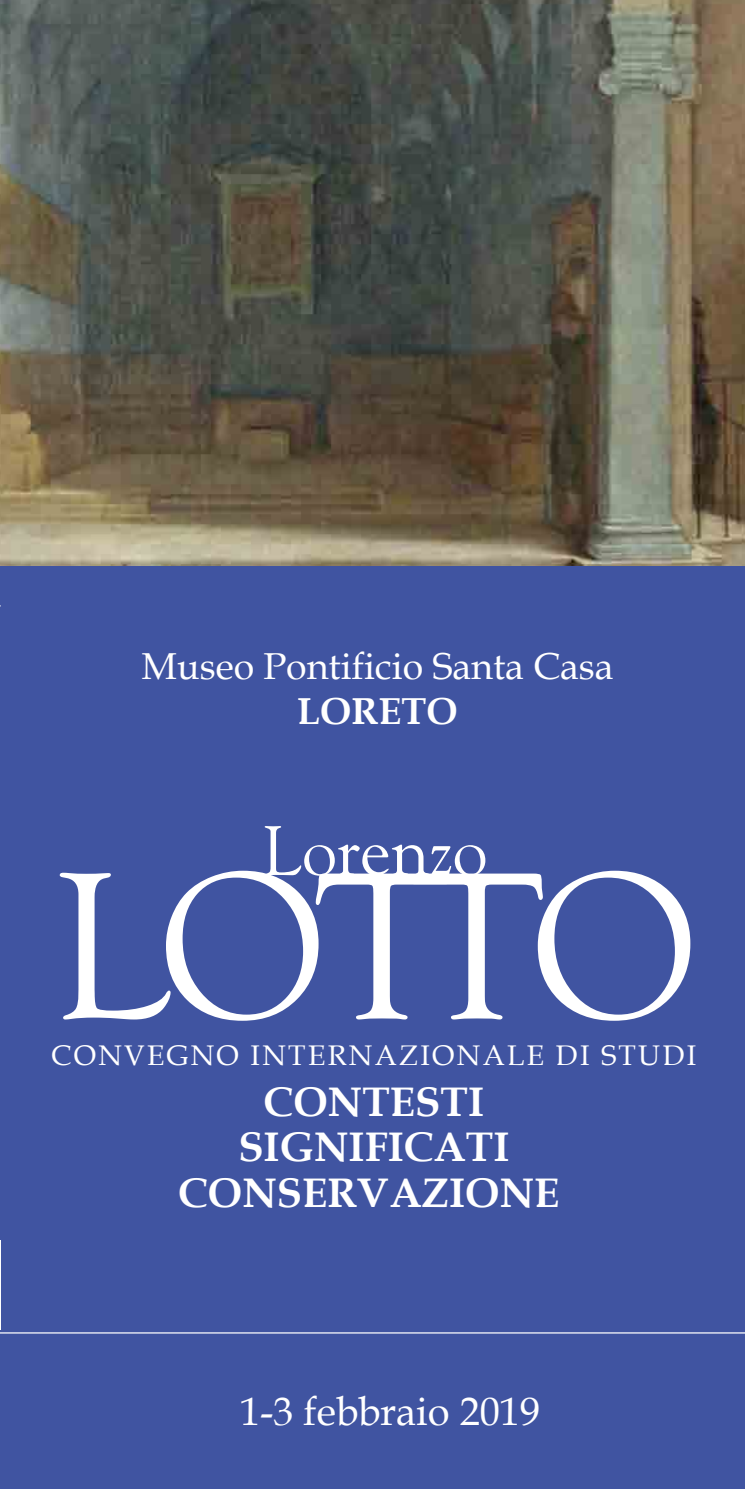
<style>
.page{position:relative;width:745px;height:1489px;background:#fff}
.page>*{position:absolute;margin:0;border:0;box-sizing:border-box;transform-origin:0 0}
.t1{font:700 41.25px/45.5px "Book Antiqua";color:#fff;text-align:center}
.t2{font:40px "Book Antiqua";color:#fff}
.t3{font:37.5px "Book Antiqua";color:#fff}
.t4{font:700 37.5px "Book Antiqua";color:#fff}
.t5{font:28.5px "Book Antiqua";letter-spacing:.08em;color:#fff}
</style>
<div class="page">
<div style="left:0;top:0;width:744px;height:1488px;background:#4054a1"></div>
<img style="left:0;top:0;width:744px;height:565px">
<svg style="left:60px;top:826px;width:630px;height:194px"></svg>
<hr style="left:0;top:1240px;width:1px;height:89px;background:#fff">
<hr style="left:0;top:1332px;width:744px;height:1px;background:#fff">
<p class="t3" style="left:141px;top:643px;width:473px">Museo Pontificio Santa Casa</p>
<p class="t4" style="left:297px;top:689px;width:162px">LORETO</p>
<p class="t5" style="left:51px;top:1037px;width:646px">CONVEGNO INTERNAZIONALE DI STUDI</p>
<p class="t1" style="left:178px;top:1079px;width:382px">CONTESTI<br>SIGNIFICATI<br>CONSERVAZIONE</p>
<p class="t2" style="left:240px;top:1386px;width:301px">1-3 febbraio 2019</p>
</div>
